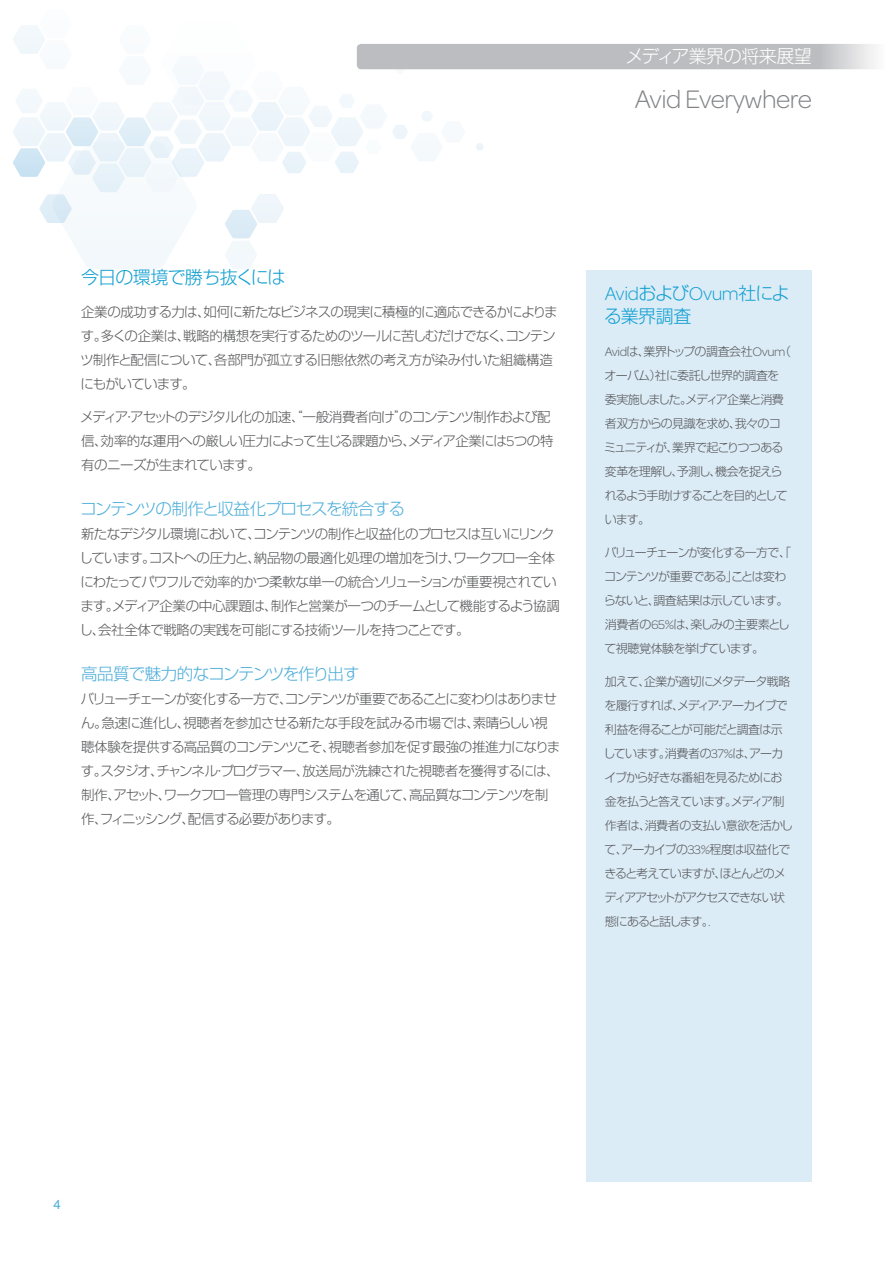
<style>
.page{position:relative;width:893px;height:1263px;background:#fff}
.page>*{position:absolute;margin:0;border:0;box-sizing:border-box;transform-origin:0 0}
.t1{font:300 27px "Avid Omnes";letter-spacing:-.02em;color:#808285}
.t2{font:300 19.8px "Avid Omnes";letter-spacing:-.025em;color:#119fd1}
.t3{font:300 18px "Shin Go Pro";letter-spacing:-.045em;color:#119fd1}
.t4{font:300 18px "Shin Go Pro";letter-spacing:-.025em;color:#fff}
.t5{font:300 16.5px "Shin Go Pro";letter-spacing:-.065em;color:#4eaed9}
.t6{font:300 13.5px/24px "Shin Go Pro";letter-spacing:-.055em;color:#57585a}
.t7{font:13.5px "Akzidenz Grotesk BE";color:#4eaed9}
.t8{font:300 12px/24px "Shin Go Pro";letter-spacing:-.07em;color:#57585a}
.s1{font-family:"Avid Omnes";font-size:14.85px}
.s2{font-family:"Shin Go Pro";font-size:18px}
.s3{font-family:"Avid Omnes";font-size:13.2px}
</style>
<div class="page">
<svg style="left:13px;top:26px;width:862px;height:243px"></svg>
<div style="left:587px;top:270px;width:225px;height:912px;background:#dcecf7"></div>
<h3 class="t4" style="left:626px;top:42px;width:188px">メディア業界の将来展望</h3>
<h1 class="t1" style="left:635px;top:82px;width:179px">Avid Everywhere</h1>
<h3 class="t3" style="left:81px;top:263px;width:206px">今日の環境で勝ち抜くには</h3>
<p class="t6" style="left:80px;top:298px;width:479px">企業の成功する力は、如何に新たなビジネスの現実に積極的に適応できるかによります。多くの企業は、戦略的構想を実行するためのツールに苦しむだけでなく、コンテンツ制作と配信について、各部門が孤立する旧態依然の考え方が染み付いた組織構造にもがいています。</p>
<p class="t6" style="left:80px;top:403px;width:475px">メディア・アセットのデジタル化の加速“、一般消費者向け”のコンテンツ制作および配信、効率的な運用への厳しい圧力によって生じる課題から、メディア企業には<span class="s1">5</span>つの特有のニーズが生まれています。</p>
<p class="t5" style="left:80px;top:495px;width:326px">コンテンツの制作と収益化プロセスを統合する</p>
<p class="t6" style="left:79px;top:520px;width:482px">新たなデジタル環境において、コンテンツの制作と収益化のプロセスは互いにリンクしています。コストへの圧力と、納品物の最適化処理の増加をうけ、ワークフロー全体にわたってパワフルで効率的かつ柔軟な単一の統合ソリューションが重要視されています。メディア企業の中心課題は、制作と営業が一つのチームとして機能するよう協調し、会社全体で戦略の実践を可能にする技術ツールを持つことです。</p>
<p class="t5" style="left:81px;top:660px;width:280px">高品質で魅力的なコンテンツを作り出す</p>
<p class="t6" style="left:81px;top:685px;width:481px">バリューチェーンが変化する一方で、コンテンツが重要であることに変わりはありません。急速に進化し、視聴者を参加させる新たな手段を試みる市場では、素晴らしい視聴体験を提供する高品質のコンテンツこそ、視聴者参加を促す最強の推進力になります。スタジオ、チャンネル・プログラマー、放送局が洗練された視聴者を獲得するには、制作、アセット、ワークフロー管理の専門システムを通じて、高品質なコンテンツを制作、フィニッシング、配信する必要があります。</p>
<h2 class="t2" style="left:605px;top:281px;width:186px">Avid<span class="s2">および</span>Ovum<span class="s2">社によ</span></h2>
<h3 class="t3" style="left:604px;top:301px;width:89px">る業界調査</h3>
<p class="t8" style="left:604px;top:338px;width:188px"><span class="s3">Avid</span>は、業界トップの調査会社<span class="s3">Ovum</span>（オーバム）社に委託し世界的調査を委実施しました。メディア企業と消費者双方からの見識を求め、我々のコミュニティが、業界で起こりつつある変革を理解し、予測し、機会を捉えられるよう手助けすることを目的としています。</p>
<p class="t8" style="left:604px;top:539px;width:189px">バリューチェーンが変化する一方で、「コンテンツが重要である」ことは変わらないと、調査結果は示しています。消費者の<span class="s3">65%</span>は、楽しみの主要素として視聴覚体験を挙げています。</p>
<p class="t8" style="left:603px;top:668px;width:191px">加えて、企業が適切にメタデータ戦略を履行すれば、メディア・アーカイブで利益を得ることが可能だと調査は示しています。消費者の<span class="s3">37%</span>は、アーカイブから好きな番組を見るためにお金を払うと答えています。メディア制作者は、消費者の支払い意欲を活かして、アーカイブの<span class="s3">33%</span>程度は収益化できると考えていますが、ほとんどのメディアアセットがアクセスできない状態にあると話します。<span class="s3">.</span></p>
<p class="t7" style="left:53px;top:1196px;width:9px">4</p>
</div>
